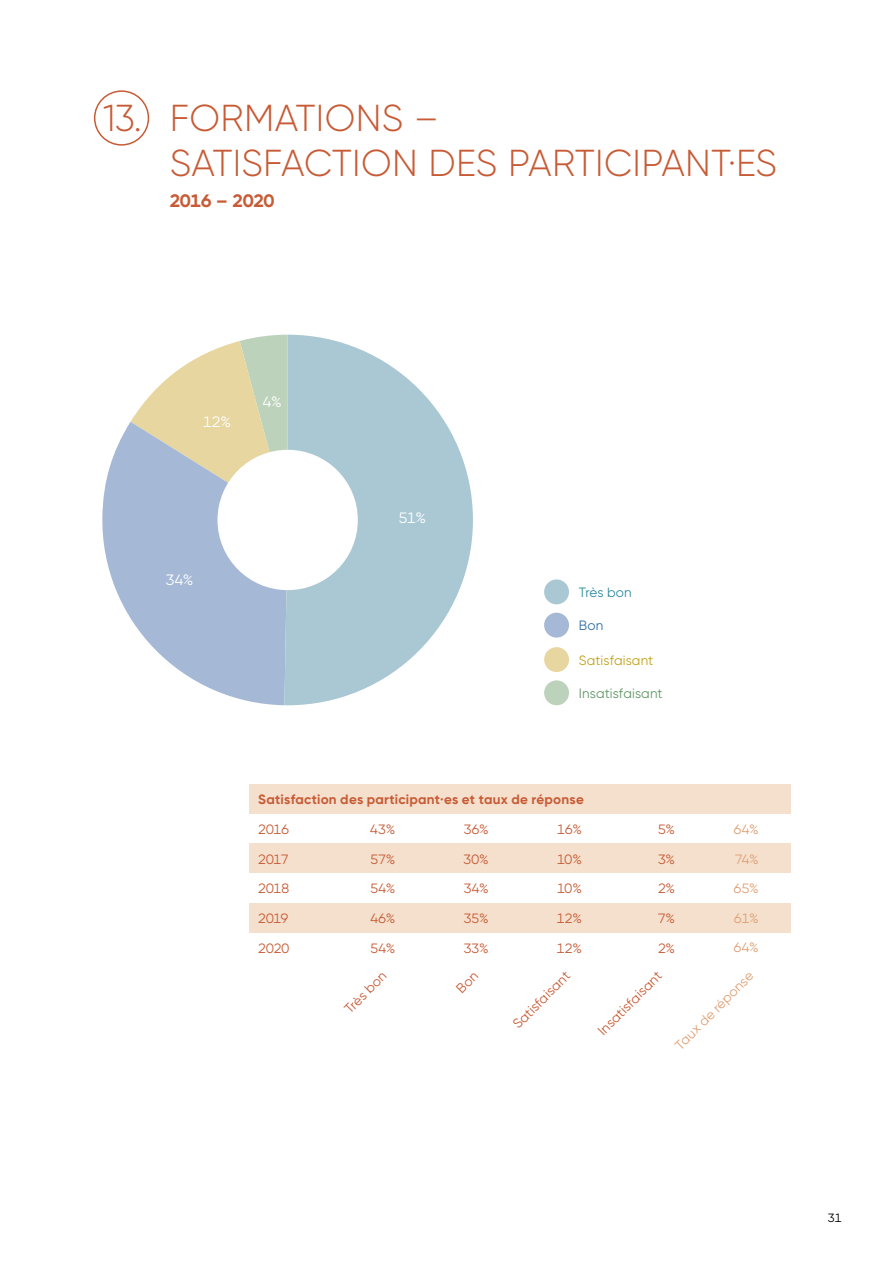
<style>
.page{position:relative;width:893px;height:1263px;background:#fff}
.page>*{position:absolute;margin:0;border:0;box-sizing:border-box;transform-origin:0 0}
.t1{font:300 37.5px/45px "Gilroy";letter-spacing:.005em;color:#c75b35}
.t2{font:700 18px "Gilroy";letter-spacing:.005em;color:#c75b35}
.t3{font:15px "Gilroy";color:#fff}
.t4{font:13.5px/29.5px "Gilroy";letter-spacing:.01em;color:#c75b35;text-align:justify}
.t5{font:700 13.5px "Gilroy";letter-spacing:.02em;color:#c75b35}
.t6{font:13.5px/29.5px "Gilroy";letter-spacing:.01em;color:#dea075;text-align:justify}
.t7{font:13.5px "Gilroy";letter-spacing:.01em;color:#5f9766}
.t8{font:13.5px "Gilroy";letter-spacing:.01em;color:#c1a11a}
.t9{font:13.5px "Gilroy";letter-spacing:.01em;color:#2d8a9d}
.t10{font:13.5px "Gilroy";color:#306da7}
.t11{font:12px "Gilroy";color:#000}
</style>
<div class="page">
<div style="left:250px;top:903px;width:541px;height:30px;background:#f4e0cd"></div>
<div style="left:250px;top:843px;width:541px;height:30px;background:#f4e0cd"></div>
<div style="left:250px;top:784px;width:541px;height:30px;background:#f4e0cd"></div>
<div style="left:544px;top:647px;width:25px;height:25px;background:#e7d69f;border-radius:50%"></div>
<div style="left:544px;top:680px;width:25px;height:25px;background:#bdd2bb;border-radius:50%"></div>
<div style="left:544px;top:579px;width:25px;height:25px;background:#aac8d3;border-radius:50%"></div>
<div style="left:544px;top:613px;width:25px;height:25px;background:#a5b8d6;border-radius:50%"></div>
<svg style="left:131px;top:335px;width:153px;height:87px"></svg>
<svg style="left:102px;top:422px;width:182px;height:283px;fill:#a5b8d6"></svg>
<svg style="left:284px;top:335px;width:189px;height:370px;fill:#aac8d3"></svg>
<div style="left:217px;top:450px;width:141px;height:140px;background:#fff;border-radius:50%"></div>
<div style="left:94px;top:90px;width:55px;height:56px;border:2px solid #c75b35;border-radius:50%"></div>
<h1 class="t1" style="left:103px;top:95px;width:40px">13.</h1>
<h1 class="t1" style="left:170px;top:95px;width:609px">FORMATIONS –<br>SATISFACTION DES PARTICIPANT·ES</h1>
<h2 class="t2" style="left:170px;top:190px;width:106px">2016 – 2020</h2>
<p class="t3" style="left:203px;top:413px;width:29px">12%</p>
<p class="t3" style="left:263px;top:393px;width:20px">4%</p>
<p class="t3" style="left:166px;top:570px;width:29px">34%</p>
<p class="t3" style="left:399px;top:509px;width:29px">51%</p>
<p class="t9" style="left:579px;top:584px;width:54px">Très bon</p>
<p class="t10" style="left:579px;top:617px;width:26px">Bon</p>
<p class="t8" style="left:579px;top:652px;width:76px">Satisfaisant</p>
<p class="t7" style="left:579px;top:685px;width:85px">Insatisfaisant</p>
<p class="t5" style="left:258px;top:791px;width:327px">Satisfaction des participant·es et taux de réponse</p>
<p class="t4" style="left:370px;top:815px;width:27px">43% 57% 54% 46% 54%</p>
<p class="t4" style="left:463px;top:815px;width:27px">36% 30% 34% 35% 33%</p>
<p class="t4" style="left:557px;top:815px;width:27px">16% 10% 10% 12% 12%</p>
<p class="t6" style="left:734px;top:814px;width:26px">64% 74% 65% 61% 64%</p>
<p class="t6" style="left:667px;top:1037px;width:106px;rotate:-45deg">Taux de réponse</p>
<p class="t4" style="left:258px;top:815px;width:33px">2016<br>2017<br>2018<br>2019<br>2020</p>
<p class="t4" style="left:658px;top:815px;width:19px">5% 3% 2% 7% 2%</p>
<p class="t4" style="left:336px;top:1000px;width:54px;rotate:-45deg">Très bon</p>
<p class="t4" style="left:504px;top:1015px;width:76px;rotate:-45deg">Satisfaisant</p>
<p class="t4" style="left:590px;top:1022px;width:85px;rotate:-45deg">Insatisfaisant</p>
<p class="t11" style="left:828px;top:1210px;width:15px">31</p>
</div>
